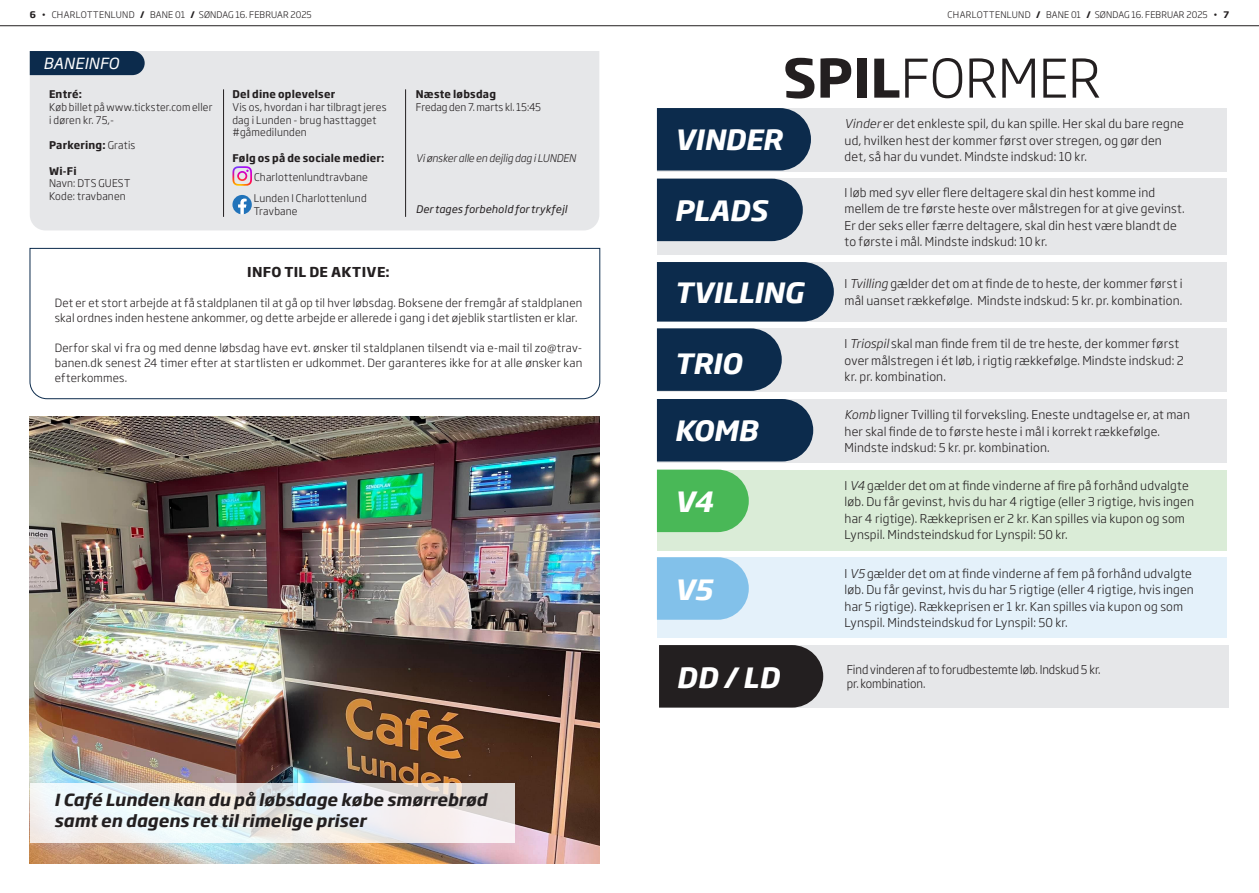
<style>
.page{position:relative;width:1259px;height:893px;background:#fff}
.page>*{position:absolute;margin:0;border:0;box-sizing:border-box;transform-origin:0 0}
.Brød{font:300 52.5px "Soho Gothic Pro";color:#231f20}
.t1{font:italic 700 27.6px "Soho Gothic Pro";letter-spacing:-.005em;color:#fff}
.Tips_brødtekst{font:italic 700 16.5px/21px "Soho Gothic Pro";letter-spacing:.005em;color:#231f20}
.t2{font:italic 15.15px "Soho Gothic Pro";letter-spacing:.015em;color:#fff}
.Tips_brødtekst-2{font:700 13.5px "Soho Gothic Pro";letter-spacing:.025em;color:#231f20}
.Brød-2{font:300 12px/16.5px "Soho Gothic Pro";letter-spacing:.015em;color:#231f20}
.Brød-3{font:300 12px "Soho Gothic Pro";letter-spacing:-.005em;color:#231f20;scale:.95 1}
.Tips_brødtekst-3{font:300 11.25px/15px "Soho Gothic Pro";letter-spacing:.015em;color:#231f20}
.Brød-4{font:300 10.5px/12.8px "Soho Gothic Pro";letter-spacing:.02em;color:#231f20}
.Brød-5{font:700 10.5px "Soho Gothic Pro";letter-spacing:.02em;color:#231f20}
.Brød-6{font:300 10.5px/12.8px "Soho Gothic Pro";letter-spacing:.02em;color:#231f20;scale:.96 1}
.Brød-7{font:italic 300 10.5px "Soho Gothic Pro";letter-spacing:-.005em;color:#231f20}
.Brød-8{font:300 10.5px "Soho Gothic Pro";color:#231f20}
.Tips_brødtekst-4{font:italic 10.35px "Soho Gothic Pro";letter-spacing:.015em;color:#231f20}
.t3{font:300 9px "Soho Gothic Pro";letter-spacing:.015em;color:#231f20}
.s1{font-weight:700}
.s2{font-weight:300}
.s3{font-style:italic}
</style>
<div class="page">
<div style="left:30px;top:51px;width:569px;height:179px;background:#e6e7e9"></div>
<div style="left:30px;top:51px;width:115px;height:24px;background:#0c2b4c"></div>
<svg style="left:232px;top:166px;width:20px;height:20px"></svg>
<svg style="left:232px;top:195px;width:20px;height:19px"></svg>
<hr style="left:223px;top:89px;width:1px;height:128px;background:#231f20">
<hr style="left:405px;top:89px;width:1px;height:128px;background:#231f20">
<img style="left:30px;top:417px;width:569px;height:446px">
<svg style="left:30px;top:783px;width:484px;height:59px"></svg>
<svg style="left:29px;top:248px;width:571px;height:151px"></svg>
<div style="left:657px;top:108px;width:569px;height:64px;background:#e6e7e9"></div>
<div style="left:657px;top:108px;width:154px;height:63px;background:#0c2b4c"></div>
<div style="left:657px;top:179px;width:569px;height:76px;background:#e6e7e9"></div>
<div style="left:657px;top:179px;width:146px;height:62px;background:#0c2b4c"></div>
<div style="left:657px;top:262px;width:569px;height:60px;background:#e6e7e9"></div>
<div style="left:657px;top:262px;width:177px;height:60px;background:#0c2b4c"></div>
<div style="left:657px;top:399px;width:569px;height:64px;background:#e6e7e9"></div>
<div style="left:657px;top:399px;width:156px;height:62px;background:#0c2b4c"></div>
<div style="left:657px;top:470px;width:569px;height:80px;background:#daecd7"></div>
<svg style="left:657px;top:470px;width:92px;height:62px;background:#53bb60"></svg>
<div style="left:657px;top:328px;width:569px;height:64px;background:#e6e7e9"></div>
<svg style="left:657px;top:328px;width:125px;height:63px;background:#193655"></svg>
<div style="left:657px;top:557px;width:569px;height:81px;background:#e4f1fa"></div>
<svg style="left:657px;top:557px;width:92px;height:63px;background:#8ac4eb"></svg>
<div style="left:659px;top:645px;width:570px;height:63px;background:#e6e7e9"></div>
<svg style="left:659px;top:645px;width:164px;height:63px;background:#2b2829"></svg>
<hr style="left:0;top:25px;width:1259px;height:1px;background:#231f20">
<p class="t3" style="left:30px;top:7px;width:284px"><span class="s1">6</span> • CHARLOTTENLUND <span class="s1">/</span> BANE 01 <span class="s1">/</span> SØNDAG 16. FEBRUAR 2025</p>
<p class="t3" style="left:947px;top:7px;width:283px">CHARLOTTENLUND <span class="s1">/</span> BANE 01 <span class="s1">/</span> SØNDAG 16. FEBRUAR 2025 • <span class="s1">7</span></p>
<p class="t2" style="left:43px;top:52px;width:77px">BANEINFO</p>
<p class="Brød-5" style="left:49px;top:86px;width:35px">Entré:</p>
<p class="Brød-6" style="left:49px;top:100px;width:172px">Køb billet på www.tickster.com eller i døren kr. 75,-</p>
<p class="Brød-5" style="left:49px;top:137px;width:88px">Parkering: <span class="s2">Gratis</span></p>
<p class="Brød-5" style="left:49px;top:162px;width:29px">Wi-Fi</p>
<p class="Brød-4" style="left:49px;top:176px;width:83px">Navn: DTS GUEST</p>
<p class="Brød-4" style="left:49px;top:189px;width:78px">Kode: travbanen</p>
<p class="Brød-5" style="left:232px;top:86px;width:104px">Del dine oplevelser</p>
<p class="Brød-4" style="left:232px;top:100px;width:156px">Vis os, hvordan i har tilbragt jeres dag i Lunden - brug hasttagget #gåmedilunden</p>
<p class="Brød-5" style="left:232px;top:150px;width:153px">Følg os på de sociale medier:</p>
<p class="Brød-4" style="left:254px;top:170px;width:115px">Charlottenlundtravbane</p>
<p class="Brød-4" style="left:254px;top:191px;width:114px">Lunden I Charlottenlund<br>Travbane</p>
<p class="Brød-5" style="left:416px;top:86px;width:82px">Næste løbsdag</p>
<p class="Brød-8" style="left:416px;top:99px;width:127px">Fredag den 7. marts kl. 15:45</p>
<p class="Brød-7" style="left:416px;top:150px;width:161px">Vi ønsker alle en dejlig dag i LUNDEN</p>
<p class="Tips_brødtekst-4" style="left:416px;top:201px;width:153px">Der tages forbehold for trykfejl</p>
<p class="Tips_brødtekst-2" style="left:247px;top:261px;width:144px">INFO TIL DE AKTIVE:</p>
<p class="Tips_brødtekst-3" style="left:55px;top:295px;width:529px">Det er et stort arbejde at få staldplanen til at gå op til hver løbsdag. Boksene der fremgår af staldplanen skal ordnes inden hestene ankommer, og dette arbejde er allerede i gang i det øjeblik startlisten er klar.</p>
<p class="Tips_brødtekst-3" style="left:55px;top:340px;width:529px;text-align:justify">Derfor skal vi fra og med denne løbsdag have evt. ønsker til staldplanen tilsendt via e-mail til zo@trav&shy;banen.dk senest 24 timer efter at startlisten er udkommet. Der garanteres ikke for at alle ønsker kan efterkommes.</p>
<p class="Tips_brødtekst" style="left:54px;top:788px;width:434px">I Café Lunden kan du på løbsdage købe smørrebrød samt en dagens ret til rimelige priser</p>
<p class="Brød" style="left:783px;top:37px;width:319px"><span class="s1">SPIL</span>FORMER</p>
<p class="Brød-2" style="left:844px;top:115px;width:341px"><span class="s3">Vinder</span> er det enkleste spil, du kan spille. Her skal du bare regne ud, hvilken hest der kommer først over stregen, og gør den det, så har du vundet. Mindste indskud: 10 kr.</p>
<p class="t1" style="left:674px;top:118px;width:109px">VINDER</p>
<p class="t1" style="left:674px;top:189px;width:95px">PLADS</p>
<p class="t1" style="left:674px;top:271px;width:131px">TVILLING</p>
<p class="t1" style="left:674px;top:342px;width:69px">TRIO</p>
<p class="t1" style="left:674px;top:409px;width:85px">KOMB</p>
<p class="t1" style="left:674px;top:480px;width:40px">V4</p>
<p class="t1" style="left:674px;top:568px;width:40px">V5</p>
<p class="Brød-2" style="left:844px;top:183px;width:341px">I løb med syv eller flere deltagere skal din hest komme ind mellem de tre første heste over målstregen for at give gevinst.<br>Er der seks eller færre deltagere, skal din hest være blandt de to første i mål. Mindste indskud: 10 kr.</p>
<p class="Brød-2" style="left:844px;top:275px;width:339px">I <span class="s3">Tvilling</span> gælder det om at finde de to heste, der kommer først i</p>
<p class="Brød-2" style="left:844px;top:291px;width:339px">mål uanset rækkefølge. Mindste indskud: 5 kr. pr. kombination.</p>
<p class="Brød-2" style="left:844px;top:335px;width:341px">I <span class="s3">Triospil</span> skal man finde frem til de tre heste, der kommer først over målstregen i ét løb, i rigtig rækkefølge. Mindste indskud: 2</p>
<p class="Brød-2" style="left:844px;top:368px;width:103px">kr. pr. kombination.</p>
<p class="Brød-2" style="left:844px;top:406px;width:347px"><span class="s3">Komb</span> ligner Tvilling til forveksling. Eneste undtagelse er, at man her skal finde de to første heste i mål i korrekt rækkefølge.<br>Mindste indskud: 5 kr. pr. kombination.</p>
<p class="Brød-2" style="left:844px;top:476px;width:351px">I <span class="s3">V4</span> gælder det om at finde vinderne af fire på forhånd udvalgte løb. Du får gevinst, hvis du har 4 rigtige (eller 3 rigtige, hvis ingen har 4 rigtige). Rækkeprisen er 2 kr. Kan spilles via kupon og som Lynspil. Mindsteindskud for Lynspil: 50 kr.</p>
<p class="Brød-2" style="left:844px;top:564px;width:351px">I <span class="s3">V5</span> gælder det om at finde vinderne af fem på forhånd udvalgte løb. Du får gevinst, hvis du har 5 rigtige (eller 4 rigtige, hvis ingen har 5 rigtige). Rækkeprisen er 1 kr. Kan spilles via kupon og som Lynspil. Mindsteindskud for Lynspil: 50 kr.</p>
<p class="Brød-3" style="left:846px;top:661px;width:269px">Find vinderen af to forudbestemte løb. Indskud 5 kr.</p>
<p class="t1" style="left:676px;top:656px;width:105px">DD / LD</p>
<p class="Brød-3" style="left:846px;top:674px;width:84px">pr. kombination.</p>
</div>
